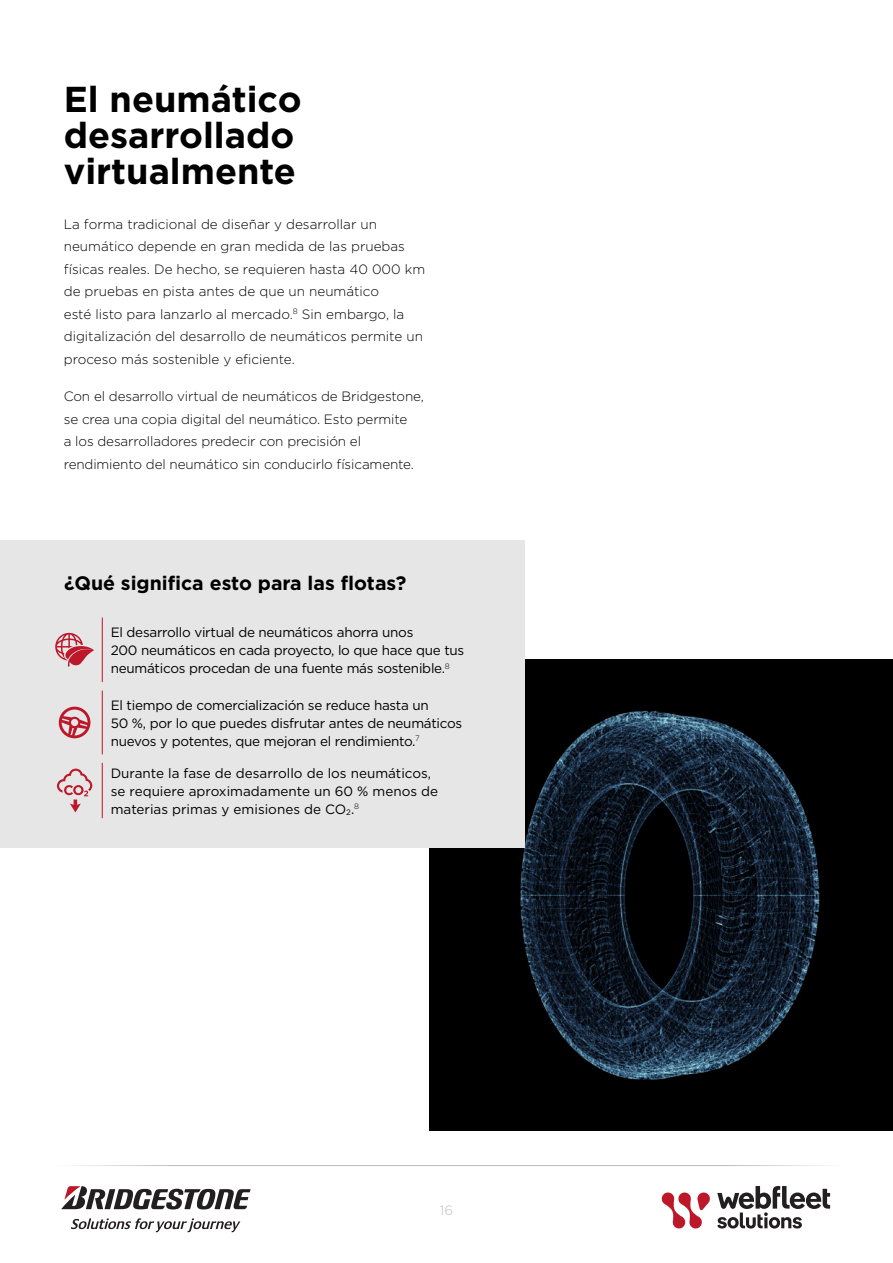
<style>
.page{position:relative;width:893px;height:1263px;background:#fff}
.page>*{position:absolute;margin:0;border:0;box-sizing:border-box;transform-origin:0 0}
.t1{font:700 36px/36px "Gotham";color:#000}
.t2{font:700 19.5px "Gotham";color:#000}
.t3{font:300 13.5px/22.5px "Gotham";color:#000}
.t4{font:13.5px/18px "Gotham";letter-spacing:-.02em;color:#000}
.t5{font:13.5px/18px "Gotham";color:#000}
.t6{font:300 13.5px "Gotham";color:#bcbdc0}
</style>
<div class="page">
<hr style="left:53px;top:1165px;width:787px;height:1px;background:#bcbdc0">
<svg style="left:61px;top:1186px;width:190px;height:23px"></svg>
<svg style="left:71px;top:1218px;width:169px;height:14px"></svg>
<svg style="left:717px;top:1186px;width:113px;height:42px"></svg>
<svg style="left:661px;top:1192px;width:49px;height:37px"></svg>
<img style="left:429px;top:659px;width:464px;height:472px">
<div style="left:0;top:541px;width:525px;height:307px;background:#e6e6e6"></div>
<hr style="left:102px;top:617px;width:1px;height:65px;background:#bd182a">
<hr style="left:102px;top:691px;width:1px;height:63px;background:#bd182a">
<hr style="left:102px;top:763px;width:1px;height:55px;background:#bd182a">
<svg style="left:55px;top:633px;width:39px;height:34px"></svg>
<svg style="left:59px;top:707px;width:31px;height:31px"></svg>
<svg style="left:57px;top:769px;width:35px;height:43px"></svg>
<h1 class="t1" style="left:64px;top:81px;width:239px">El neumático desarrollado virtualmente</h1>
<p class="t3" style="left:64px;top:212px;width:363px">La forma tradicional de diseñar y desarrollar un neumático depende en gran medida de las pruebas físicas reales. De hecho, se requieren hasta 40 000 km de pruebas en pista antes de que un neumático<br>esté listo para lanzarlo al mercado.<sup>8</sup> Sin embargo, la digitalización del desarrollo de neumáticos permite un proceso más sostenible y eficiente.</p>
<p class="t3" style="left:64px;top:385px;width:362px">Con el desarrollo virtual de neumáticos de Bridgestone, se crea una copia digital del neumático. Esto permite<br>a los desarrolladores predecir con precisión el rendimiento del neumático sin conducirlo físicamente.</p>
<h2 class="t2" style="left:64px;top:570px;width:344px">¿Qué significa esto para las flotas?</h2>
<p class="t4" style="left:111px;top:623px;width:355px">El desarrollo virtual de neumáticos ahorra unos<br>200 neumáticos en cada proyecto, lo que hace que tus neumáticos procedan de una fuente más sostenible.<sup>8</sup></p>
<p class="t4" style="left:111px;top:696px;width:353px">El tiempo de comercialización se reduce hasta un<br>50 %, por lo que puedes disfrutar antes de neumáticos nuevos y potentes, que mejoran el rendimiento.<sup>7</sup></p>
<p class="t5" style="left:111px;top:764px;width:329px">Durante la fase de desarrollo de los neumáticos, se requiere aproximadamente un 60 % menos de materias primas y emisiones de CO<sub>2</sub>.<sup>8</sup></p>
<p class="t6" style="left:440px;top:1201px;width:15px">16</p>
</div>
